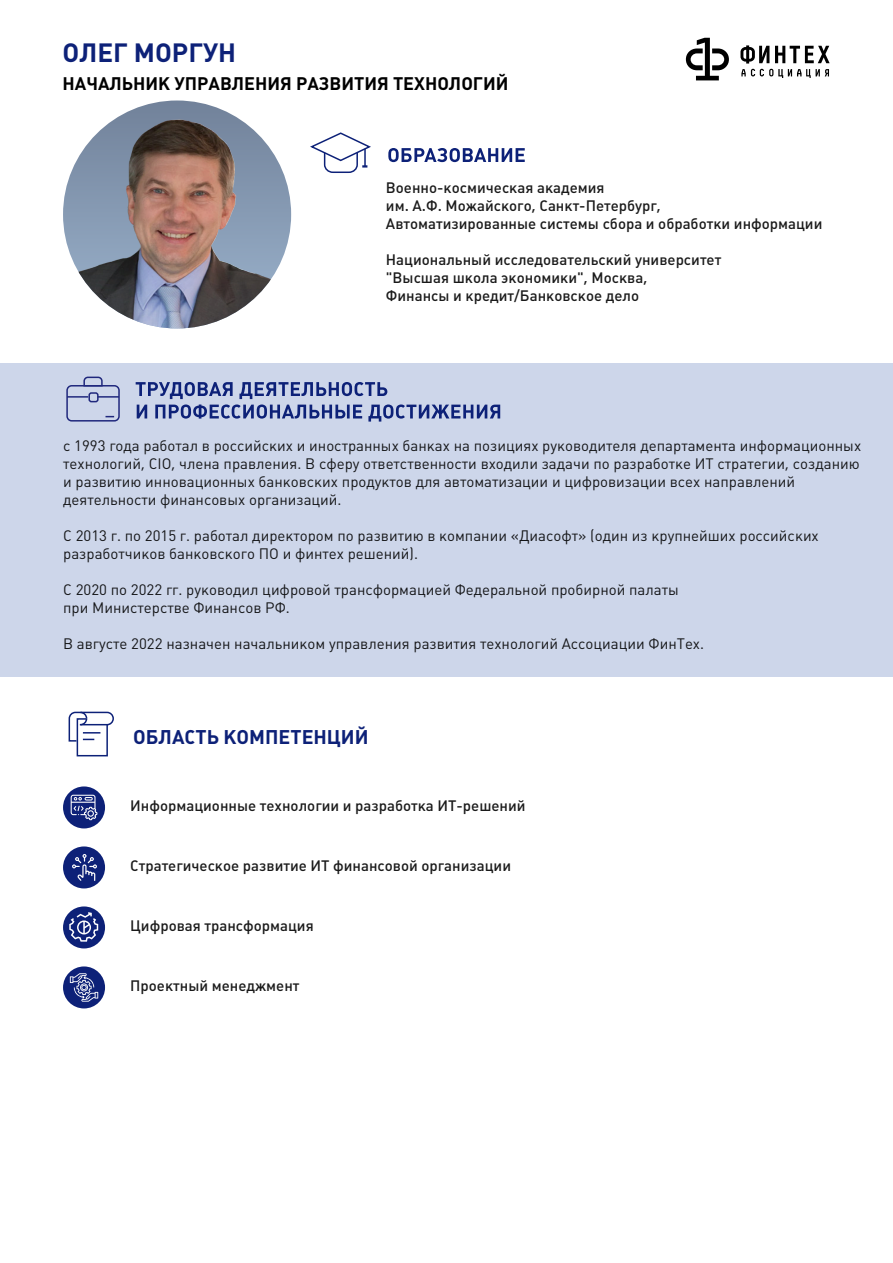
<style>
.page{position:relative;width:893px;height:1263px;background:#fff}
.page>*{position:absolute;margin:0;border:0;box-sizing:border-box;transform-origin:0 0}
.t1{font:26.1px "Plumb Bold C";color:#0d2178}
.t2{font:19.65px "Plumb Bold C";color:#0d2178}
.t3{font:18px "Plumb Bold C";color:#000}
.t4{font:15px/18px "Plumb";color:rgb(0 0 0/.9)}
.t5{font:500 15px/18px "Plumb";color:rgb(0 0 0/.9)}
</style>
<div class="page">
<div style="left:0;top:363px;width:892px;height:313px;background:#cdd6ea"></div>
<svg style="left:740px;top:45px;width:89px;height:33px"></svg>
<svg style="left:686px;top:38px;width:43px;height:42px"></svg>
<img style="left:63px;top:101px;width:228px;height:227px;border-radius:114px">
<svg style="left:136px;top:382px;width:364px;height:40px"></svg>
<div style="left:63px;top:786px;width:42px;height:42px;background:#0d2178;border-radius:50%"></div>
<div style="left:63px;top:966px;width:42px;height:42px;background:#0d2178;border-radius:50%"></div>
<svg style="left:63px;top:906px;width:42px;height:42px"></svg>
<svg style="left:63px;top:846px;width:42px;height:42px"></svg>
<svg style="left:388px;top:148px;width:136px;height:14px"></svg>
<div style="left:66px;top:385px;width:54px;height:37px;border:2px solid #20287d;border-radius:5px"></div>
<svg style="left:83px;top:376px;width:20px;height:11px"></svg>
<hr style="left:67px;top:396px;width:21px;height:2px;background:#20287d">
<hr style="left:98px;top:396px;width:21px;height:2px;background:#20287d">
<div style="left:88px;top:392px;width:11px;height:10px;border:2px solid #20287d;border-radius:2px"></div>
<svg style="left:310px;top:132px;width:61px;height:41px"></svg>
<svg style="left:68px;top:711px;width:46px;height:46px"></svg>
<svg style="left:70px;top:973px;width:28px;height:29px"></svg>
<svg style="left:71px;top:795px;width:26px;height:25px"></svg>
<h1 class="t1" style="left:63px;top:38px;width:175px">ОЛЕГ МОРГУН</h1>
<p class="t3" style="left:63px;top:73px;width:447px">НАЧАЛЬНИК УПРАВЛЕНИЯ РАЗВИТИЯ ТЕХНОЛОГИЙ</p>
<p class="t5" style="left:386px;top:179px;width:438px">Военно-космическая академия<br>им. А.Ф. Можайского, Санкт-Петербург,<br>Автоматизированные системы сбора и обработки информации</p>
<p class="t5" style="left:386px;top:251px;width:337px">Национальный исследовательский университет "Высшая школа экономики", Москва,<br>Финансы и кредит/Банковское дело</p>
<p class="t4" style="left:63px;top:437px;width:799px">с 1993 года работал в российских и иностранных банках на позициях руководителя департамента информационных технологий, CIO, члена правления. В сферу ответственности входили задачи по разработке ИТ стратегии, созданию и развитию инновационных банковских продуктов для автоматизации и цифровизации всех направлений деятельности финансовых организаций.</p>
<p class="t4" style="left:63px;top:527px;width:757px">С 2013 г. по 2015 г. работал директором по развитию в компании «Диасофт» (один из крупнейших российских разработчиков банковского ПО и финтех решений).</p>
<p class="t4" style="left:63px;top:581px;width:617px">С 2020 по 2022 гг. руководил цифровой трансформацией Федеральной пробирной палаты при Министерстве Финансов РФ.</p>
<p class="t4" style="left:63px;top:635px;width:642px">В августе 2022 назначен начальником управления развития технологий Ассоциации ФинТех.</p>
<h2 class="t2" style="left:133px;top:726px;width:237px">ОБЛАСТЬ КОМПЕТЕНЦИЙ</h2>
<p class="t5" style="left:130px;top:797px;width:397px">Информационные технологии и разработка ИТ-решений</p>
<p class="t5" style="left:130px;top:857px;width:382px">Стратегическое развитие ИТ финансовой организации</p>
<p class="t5" style="left:130px;top:917px;width:185px">Цифровая трансформация</p>
<p class="t5" style="left:130px;top:977px;width:171px">Проектный менеджмент</p>
</div>
